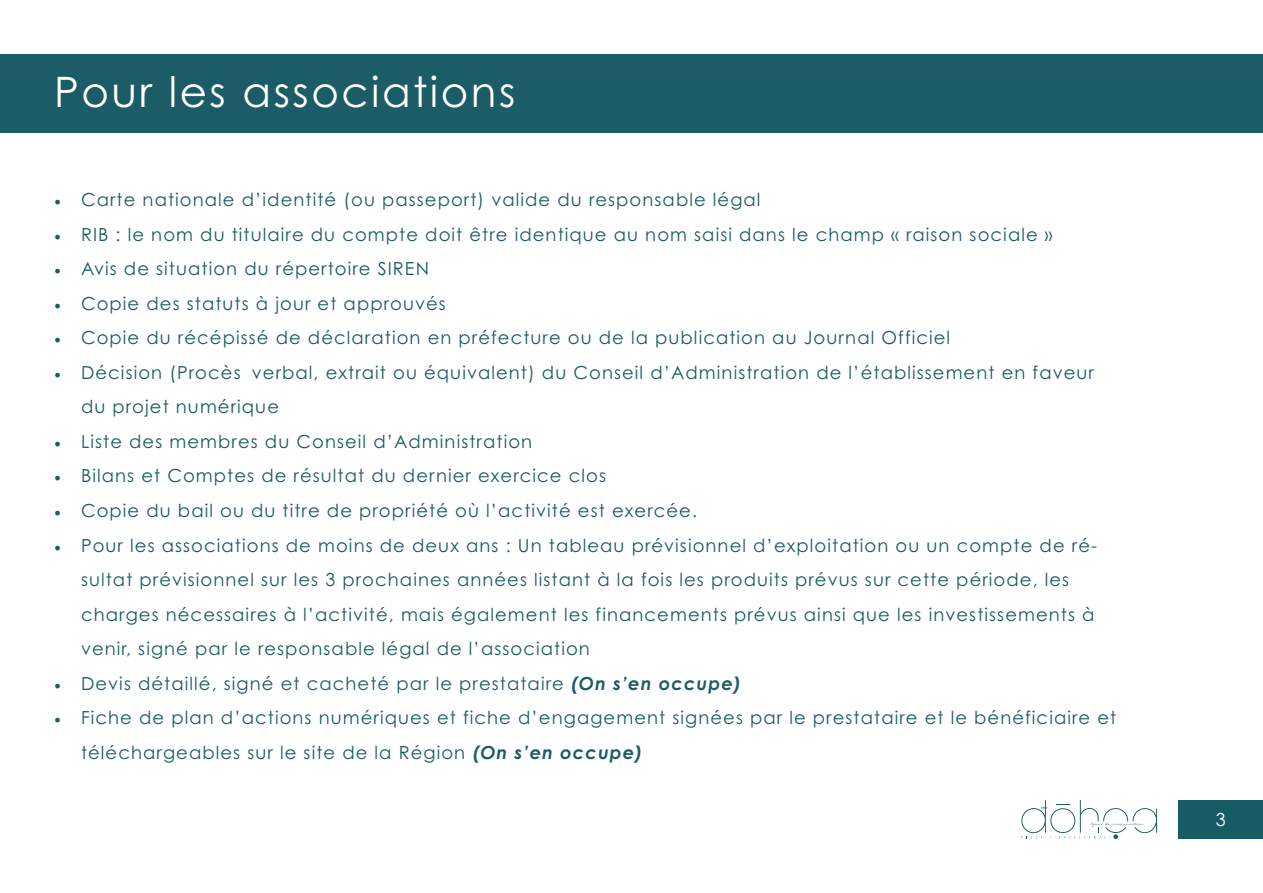
<style>
.page{position:relative;width:1263px;height:893px;background:#fff}
.page>*{position:absolute;margin:0;border:0;box-sizing:border-box;transform-origin:0 0}
.t1{font:42px "Century Gothic Pro";letter-spacing:.06em;color:#fff}
.t2{font:18px/34.5px "Century Gothic Pro";letter-spacing:.06em;color:#1c5c66}
.t3{font:18px "Century Gothic Pro";color:#fff}
.s1{font-family:"Minion Pro"}
.s2{font-weight:700;font-style:italic}
</style>
<div class="page">
<div style="left:1179px;top:800px;width:84px;height:39px;background:#175c65"></div>
<svg style="left:1021px;top:800px;width:136px;height:39px"></svg>
<div style="left:0;top:54px;width:1263px;height:79px;background:#1c5c66"></div>
<h1 class="t1" style="left:54px;top:67px;width:463px">Pour les associations</h1>
<p class="t2" style="left:54px;top:182px;width:708px"><span class="s1">•</span> Carte nationale d’identité (ou passeport) valide du responsable légal</p>
<p class="t2" style="left:54px;top:217px;width:1000px"><span class="s1">•</span> RIB : le nom du titulaire du compte doit être identique au nom saisi dans le champ « raison sociale »</p>
<p class="t2" style="left:54px;top:252px;width:376px"><span class="s1">•</span> Avis de situation du répertoire SIREN</p>
<p class="t2" style="left:54px;top:286px;width:393px"><span class="s1">•</span> Copie des statuts à jour et approuvés</p>
<p class="t2" style="left:54px;top:321px;width:898px"><span class="s1">•</span> Copie du récépissé de déclaration en préfecture ou de la publication au Journal Officiel</p>
<p class="t2" style="left:81px;top:355px;width:1014px;text-indent:-27px"><span class="s1">•</span> Décision (Procès‐verbal, extrait ou équivalent) du Conseil d’Administration de l’établissement en faveur du projet numérique</p>
<p class="t2" style="left:54px;top:424px;width:480px"><span class="s1">•</span> Liste des membres du Conseil d’Administration</p>
<p class="t2" style="left:54px;top:459px;width:553px"><span class="s1">•</span> Bilans et Comptes de résultat du dernier exercice clos</p>
<p class="t2" style="left:54px;top:493px;width:644px"><span class="s1">•</span> Copie du bail ou du titre de propriété où l’activité est exercée.</p>
<p class="t2" style="left:81px;top:528px;width:1017px;text-indent:-27px"><span class="s1">•</span> Pour les associations de moins de deux ans : Un tableau prévisionnel d’exploitation ou un compte de ré&shy;sultat prévisionnel sur les 3 prochaines années listant à la fois les produits prévus sur cette période, les charges nécessaires à l’activité, mais également les financements prévus ainsi que les investissements à venir, signé par le responsable légal de l’association</p>
<p class="t2" style="left:54px;top:666px;width:688px"><span class="s1">•</span> Devis détaillé, signé et cacheté par le prestataire <span class="s2">(On s’en occupe)</span></p>
<p class="t2" style="left:81px;top:700px;width:1037px;text-indent:-27px"><span class="s1">•</span> Fiche de plan d’actions numériques et fiche d’engagement signées par le prestataire et le bénéficiaire et téléchargeables sur le site de la Région <span class="s2">(On s’en occupe)</span></p>
<p class="t3" style="left:1216px;top:808px;width:11px">3</p>
</div>
